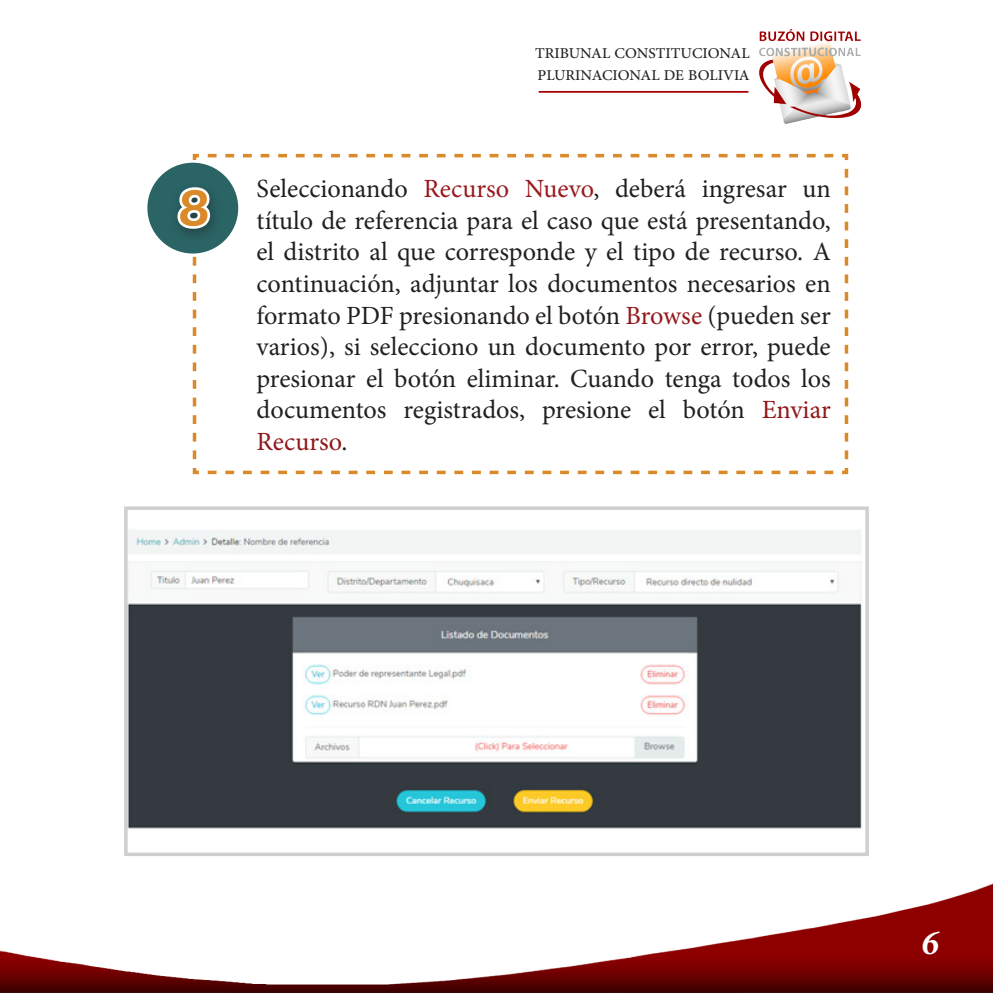
<style>
.page{position:relative;width:993px;height:993px;background:#fff}
.page>*{position:absolute;margin:0;border:0;box-sizing:border-box;transform-origin:0 0}
.t1{font:600 52.5px "Eras ITC";color:#da8a29}
.t2{font:italic 700 35px "Minion Pro";color:#fff}
.t3{font:26.25px/31.5px "Minion Pro";color:#231f20;text-align:justify}
.t4{font:21px/22.8px "Adobe Arabic";color:#231f20}
.s1{color:#991a1e}
.s2{color:#93191c}
.s3{color:#90181b}
</style>
<div class="page">
<img style="left:748px;top:29px;width:114px;height:95px">
<hr style="left:538px;top:91px;width:210px;height:2px;background:#a80000">
<img style="left:0;top:884px;width:992px;height:108px">
<svg style="left:192px;top:153px;width:657px;height:322px"></svg>
<div style="left:146px;top:162px;width:93px;height:92px;background:#2a6465;border-radius:50%"></div>
<div style="left:146px;top:161px;width:94px;height:94px;border:2px solid #fff;border-radius:50%"></div>
<div style="left:169px;top:182px;width:53px;height:61px;background:#296364"></div>
<svg style="left:174px;top:187px;width:40px;height:276px"></svg>
<img style="left:129px;top:530px;width:733px;height:299px">
<div style="left:124px;top:506px;width:744px;height:349px;border:4px solid #cfcfcf"></div>
<p class="t4" style="left:535px;top:39px;width:216px">TRIBUNAL CONSTITUCIONAL<br>PLURINACIONAL DE BOLIVIA</p>
<p class="t1" style="left:178px;top:178px;width:34px">8</p>
<p class="t3" style="left:256px;top:173px;width:575px">Seleccionando <span class="s1">Recurso Nuevo</span>, deberá ingresar un título de referencia para el caso que está presentando, el distrito al que corresponde y el tipo de recurso. A continuación, adjuntar los documentos necesarios en formato PDF presionando el botón <span class="s2">Browse</span> (pueden ser varios), si selecciono un documento por error, puede presionar el botón eliminar. Cuando tenga todos los documentos registrados, presione el botón <span class="s3">Enviar Recurso</span>.</p>
<h2 class="t2" style="left:921px;top:917px;width:19px">6</h2>
</div>
